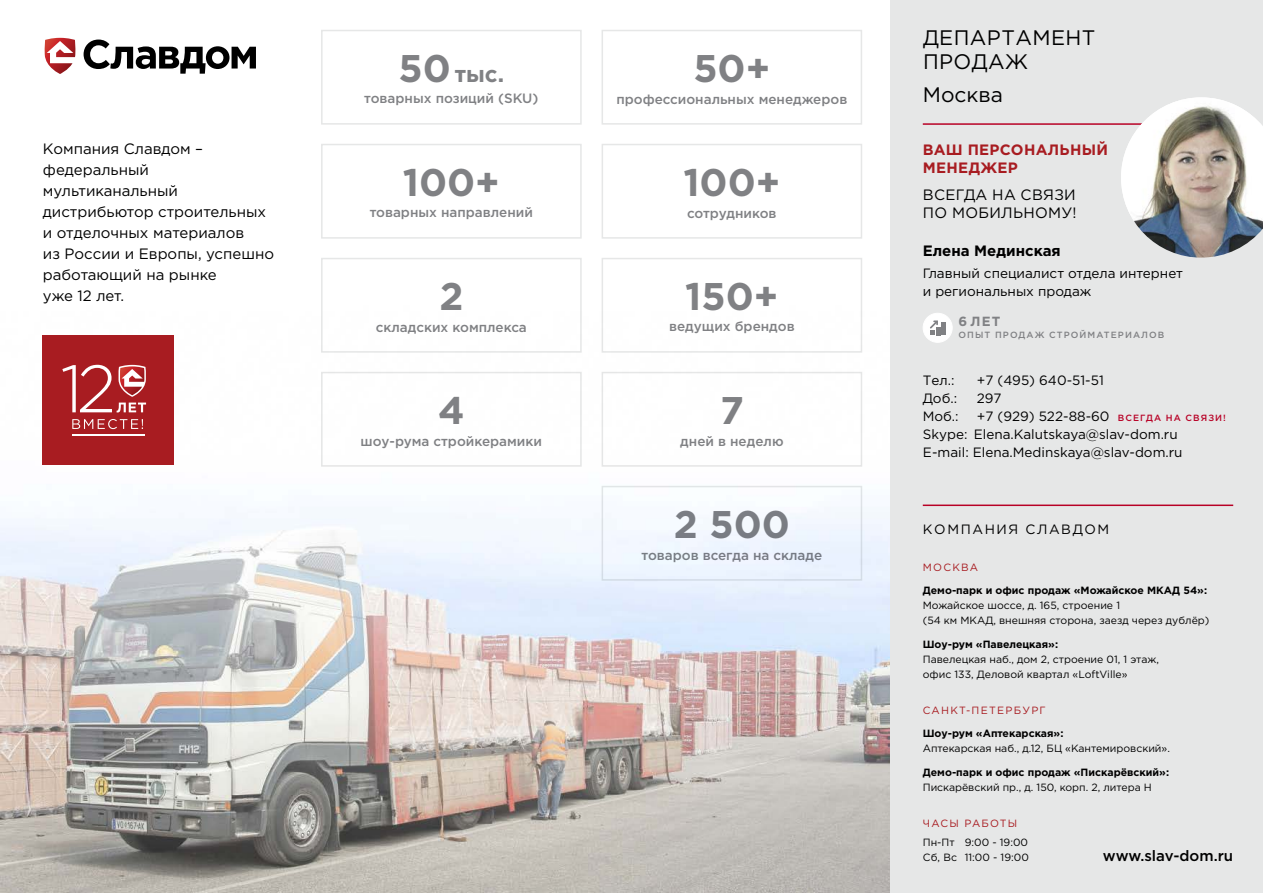
<style>
.page{position:relative;width:1263px;height:893px;background:#fff}
.page>*{position:absolute;margin:0;border:0;box-sizing:border-box;transform-origin:0 0}
.t1{font:700 38.55px "Gotham Pro";color:#808184}
.t2{font:700 22.5px "Gotham Pro";color:#808184}
.t3{font:21px/24px "Gotham Pro";letter-spacing:.02em;color:#000}
.t4{font:15px/21px "Gotham Pro";color:#000}
.t5{font:15px/18px "Gotham Pro";letter-spacing:.02em;color:#000}
.t6{font:700 15px/18px "Gotham Pro";letter-spacing:.02em;color:#a81c21}
.t7{font:500 15px "Gotham Pro";color:#000}
.t8{font:700 15px "Gotham Pro";color:#000}
.t9{font:13.5px/18px "Gotham Pro";color:#000}
.t10{font:500 13.5px "Gotham Pro";color:#808184}
.t11{font:13.5px "Gotham Pro";letter-spacing:.12em;color:#000}
.t12{font:700 13.2px "Gotham Pro";color:#808184}
.t13{font:10.5px/15px "Gotham Pro";color:#000}
.t14{font:700 10.5px "Gotham Pro";color:#000}
.t15{font:10.5px "Gotham Pro";letter-spacing:.12em;color:#a81c21}
.t16{font:500 9px "Gotham Pro";letter-spacing:.12em;color:#808184}
.s1{font-size:38.55px}
.s2{font-weight:500;font-size:9px;color:#b80126}
</style>
<div class="page">
<img style="left:0;top:0;width:891px;height:893px">
<div style="left:891px;top:0;width:372px;height:893px;background:#e6e7e7"></div>
<div style="left:923px;top:313px;width:29px;height:29px;background:#fff;border-radius:50%"></div>
<div style="left:923px;top:313px;width:29px;height:30px;border:1px solid #fff;border-radius:50%"></div>
<hr style="left:941px;top:323px;width:4px;height:12px;background:#808184">
<svg style="left:930px;top:320px;width:10px;height:15px"></svg>
<hr style="left:923px;top:123px;width:310px;height:2px;background:#b80126">
<hr style="left:923px;top:505px;width:310px;height:1px;background:#b80126">
<img style="left:1121px;top:97px;width:142px;height:161px">
<svg style="left:84px;top:40px;width:172px;height:34px"></svg>
<svg style="left:43px;top:36px;width:35px;height:40px"></svg>
<div style="left:321px;top:144px;width:261px;height:95px;background:#fff;border:2px solid #e6e7e7"></div>
<div style="left:602px;top:258px;width:260px;height:95px;background:#fff;border:2px solid #e6e7e7"></div>
<div style="left:321px;top:258px;width:261px;height:95px;background:#fff;border:2px solid #e6e7e7"></div>
<div style="left:601px;top:30px;width:261px;height:95px;background:#fff;border:2px solid #e6e7e7"></div>
<div style="left:602px;top:372px;width:260px;height:95px;background:#fff;border:2px solid #e6e7e7"></div>
<div style="left:602px;top:486px;width:260px;height:95px;background:#f3f7ff;border:2px solid #e6e7e7"></div>
<div style="left:321px;top:30px;width:261px;height:95px;background:#fff;border:2px solid #e6e7e7"></div>
<div style="left:321px;top:372px;width:261px;height:95px;background:#fff;border:2px solid #e6e7e7"></div>
<div style="left:602px;top:144px;width:260px;height:95px;background:#fff;border:2px solid #e6e7e7"></div>
<div style="left:43px;top:335px;width:131px;height:130px;background:#a81c21"></div>
<svg style="left:62px;top:365px;width:84px;height:47px"></svg>
<svg style="left:72px;top:419px;width:71px;height:10px"></svg>
<hr style="left:72px;top:435px;width:73px;height:1px;background:#fff">
<h3 class="t4" style="left:43px;top:138px;width:233px">Компания Славдом – федеральный мультиканальный дистрибьютор строительных и отделочных материалов<br>из России и Европы, успешно работающий на рынке<br>уже 12 лет.</h3>
<h2 class="t2" style="left:399px;top:61px;width:107px"><span class="s1">50</span> тыс.</h2>
<p class="t10" style="left:364px;top:91px;width:176px">товарных позиций (SKU)</p>
<h1 class="t1" style="left:693px;top:46px;width:79px">50+</h1>
<p class="t10" style="left:616px;top:91px;width:232px">профессиональных менеджеров</p>
<h3 class="t3" style="left:923px;top:26px;width:174px">ДЕПАРТАМЕНТ<br>ПРОДАЖ</h3>
<h3 class="t3" style="left:923px;top:82px;width:82px">Москва</h3>
<h1 class="t1" style="left:403px;top:160px;width:99px">100+</h1>
<p class="t10" style="left:370px;top:205px;width:165px">товарных направлений</p>
<h1 class="t1" style="left:683px;top:160px;width:99px">100+</h1>
<p class="t10" style="left:687px;top:205px;width:91px">сотрудников</p>
<h3 class="t6" style="left:923px;top:141px;width:187px">ВАШ ПЕРСОНАЛЬНЫЙ<br>МЕНЕДЖЕР</h3>
<h3 class="t5" style="left:923px;top:186px;width:155px">ВСЕГДА НА СВЯЗИ<br>ПО МОБИЛЬНОМУ!</h3>
<h1 class="t1" style="left:439px;top:274px;width:25px">2</h1>
<h1 class="t1" style="left:685px;top:274px;width:95px">150+</h1>
<h3 class="t8" style="left:923px;top:242px;width:139px">Елена Мединская</h3>
<p class="t9" style="left:923px;top:264px;width:262px">Главный специалист отдела интернет и региональных продаж</p>
<p class="t10" style="left:376px;top:319px;width:153px">складских комплекса</p>
<p class="t10" style="left:669px;top:319px;width:127px">ведущих брендов</p>
<p class="t12" style="left:958px;top:314px;width:44px">6 ЛЕТ</p>
<p class="t16" style="left:958px;top:330px;width:207px">ОПЫТ ПРОДАЖ СТРОЙМАТЕРИАЛОВ</p>
<h1 class="t1" style="left:438px;top:388px;width:28px">4</h1>
<p class="t10" style="left:361px;top:433px;width:183px">шоу-рума стройкерамики</p>
<h1 class="t1" style="left:720px;top:388px;width:25px">7</h1>
<p class="t10" style="left:680px;top:433px;width:105px">дней в неделю</p>
<p class="t9" style="left:923px;top:372px;width:33px">Тел.:</p>
<p class="t9" style="left:977px;top:372px;width:129px">+7 (495) 640-51-51</p>
<p class="t9" style="left:923px;top:389px;width:36px">Доб.:</p>
<p class="t9" style="left:977px;top:389px;width:26px">297</p>
<p class="t9" style="left:923px;top:407px;width:37px">Моб.:</p>
<p class="t9" style="left:923px;top:407px;width:305px;text-indent:54px">+7 (929) 522-88-60 <span class="s2">ВСЕГДА НА СВЯЗИ!<br></span>Skype: Elena.Kalutskaya@slav-dom.ru<br>E-mail: Elena.Medinskaya@slav-dom.ru</p>
<h1 class="t1" style="left:674px;top:502px;width:118px">2 500</h1>
<p class="t10" style="left:642px;top:547px;width:182px">товаров всегда на складе</p>
<p class="t11" style="left:923px;top:522px;width:188px">КОМПАНИЯ СЛАВДОМ</p>
<p class="t15" style="left:923px;top:561px;width:57px">МОСКВА</p>
<p class="t14" style="left:923px;top:584px;width:286px">Демо-парк и офис продаж «Можайское МКАД 54»:</p>
<p class="t13" style="left:923px;top:598px;width:288px">Можайское шоссе, д. 165, строение 1<br>(54 км МКАД, внешняя сторона, заезд через дублёр)</p>
<p class="t14" style="left:923px;top:638px;width:137px">Шоу-рум «Павелецкая»:</p>
<p class="t13" style="left:923px;top:651px;width:238px">Павелецкая наб., дом 2, строение 01, 1 этаж, офис 133, Деловой квартал «LoftVille»</p>
<p class="t15" style="left:923px;top:704px;width:124px">САНКТ-ПЕТЕРБУРГ</p>
<p class="t14" style="left:923px;top:727px;width:142px">Шоу-рум «Аптекарская»:</p>
<p class="t13" style="left:923px;top:741px;width:249px">Аптекарская наб., д.12, БЦ «Кантемировский».</p>
<p class="t14" style="left:923px;top:766px;width:248px">Демо-парк и офис продаж «Пискарёвский»:</p>
<p class="t13" style="left:923px;top:780px;width:231px">Пискарёвский пр., д. 150, корп. 2, литера Н</p>
<p class="t15" style="left:923px;top:817px;width:96px">ЧАСЫ РАБОТЫ</p>
<p class="t13" style="left:923px;top:835px;width:108px">Пн-Пт 9:00 - 19:00<br>Сб, Вс 11:00 - 19:00</p>
<h3 class="t7" style="left:1103px;top:848px;width:132px">www.slav-dom.ru</h3>
</div>
